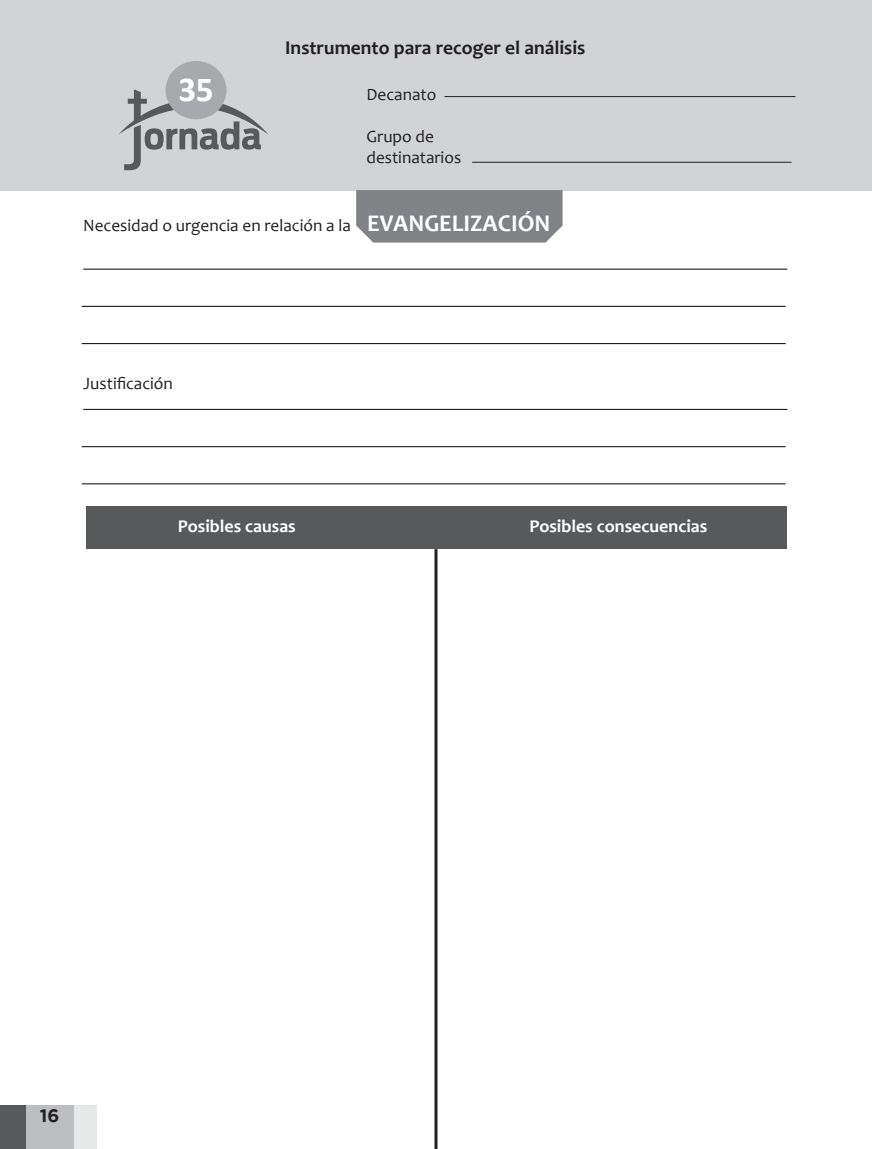
<style>
.page{position:relative;width:872px;height:1149px;background:#fff}
.page>*{position:absolute;margin:0;border:0;box-sizing:border-box;transform-origin:0 0}
.t1{font:700 35.25px "Calibri";color:#fff}
.t2{font:700 19.5px "Candara";color:#231f20}
.t3{font:700 18px "Candara";color:#fff}
.t4{font:700 18px "Gotham";color:#231f20}
.t5{font:17.25px/20.7px "Candara";color:#231f20}
.s1{font-weight:700;font-size:24px;color:#fff}
</style>
<div class="page">
<div style="left:86px;top:506px;width:700px;height:43px;background:#58595b"></div>
<div style="left:0;top:0;width:872px;height:190px;background:#d1d3d4"></div>
<svg style="left:119px;top:89px;width:149px;height:81px"></svg>
<div style="left:166px;top:61px;width:60px;height:58px;background:#a7a9ac;border-radius:50%"></div>
<hr style="left:444px;top:96px;width:351px;height:1px;background:#231f20">
<hr style="left:472px;top:162px;width:319px;height:1px;background:#231f20">
<hr style="left:434px;top:549px;width:3px;height:599px;background:#231f20">
<div style="left:356px;top:190px;width:206px;height:52px;background:#808285"></div>
<hr style="left:83px;top:268px;width:704px;height:2px;background:#231f20">
<hr style="left:83px;top:409px;width:704px;height:1px;background:#231f20">
<hr style="left:82px;top:306px;width:703px;height:1px;background:#231f20">
<hr style="left:82px;top:446px;width:703px;height:1px;background:#231f20">
<hr style="left:82px;top:343px;width:703px;height:1px;background:#231f20">
<hr style="left:82px;top:483px;width:703px;height:1px;background:#231f20">
<div style="left:0;top:1105px;width:96px;height:43px;background:#e7e8e8"></div>
<div style="left:0;top:1105px;width:74px;height:43px;background:#bcbec0"></div>
<div style="left:0;top:1105px;width:25px;height:43px;background:#58595b"></div>
<h1 class="t1" style="left:178px;top:67px;width:37px">35</h1>
<p class="t2" style="left:285px;top:35px;width:302px">Instrumento para recoger el análisis</p>
<p class="t5" style="left:366px;top:84px;width:71px">Decanato</p>
<p class="t5" style="left:366px;top:126px;width:96px">Grupo de destinatarios</p>
<p class="t5" style="left:83px;top:215px;width:469px">Necesidad o urgencia en relación a la <span class="s1">EVANGELIZACIÓN</span></p>
<p class="t5" style="left:83px;top:372px;width:91px">Justificación</p>
<p class="t3" style="left:178px;top:514px;width:119px">Posibles causas</p>
<p class="t3" style="left:529px;top:514px;width:179px">Posibles consecuencias</p>
<p class="t4" style="left:40px;top:1105px;width:21px">16</p>
</div>
